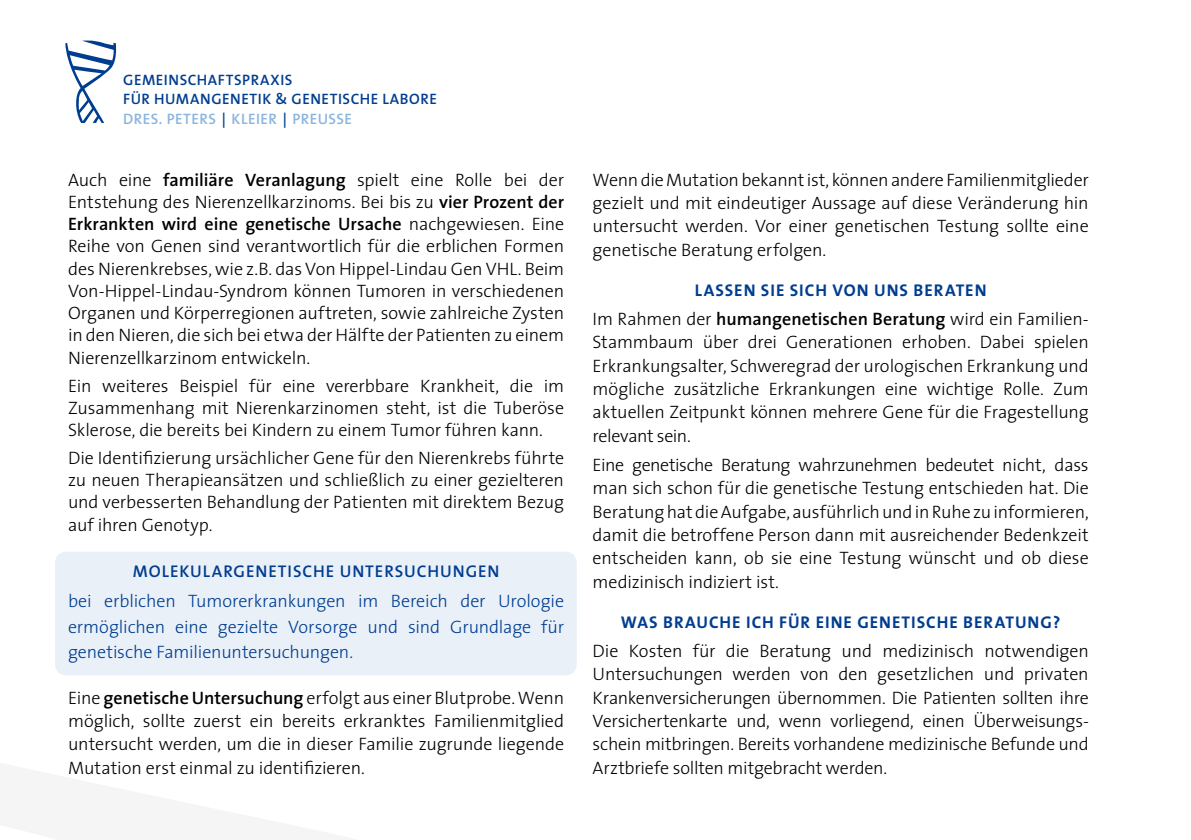
<style>
.page{position:relative;width:1191px;height:840px;background:#fff}
.page>*{position:absolute;margin:0;border:0;box-sizing:border-box;transform-origin:0 0}
.t1{font:300 18px/23.4px "The Sans";letter-spacing:-.01em;color:#000;text-align:justify}
.t2{font:300 18px/25.2px "The Sans";letter-spacing:-.01em;color:#003d90;text-align:justify}
.t3{font:700 17px "The Sans";letter-spacing:.06em;color:#003d90}
.t4{font:600 17px "The Sans";letter-spacing:.055em;color:#003d90}
.t5{font:600 15.2px/19.6px "The Sans";letter-spacing:.035em;color:#003d90}
.s1{color:#8ab5dd}
.s2{font-weight:600}
</style>
<div class="page">
<div style="left:55px;top:551px;width:522px;height:124px;background:#eaf0f8;border-radius:11px"></div>
<svg style="left:65px;top:40px;width:52px;height:83px"></svg>
<p class="t5" style="left:123px;top:69px;width:315px">GEMEINSCHAFTSPRAXIS<br>FÜR HUMANGENETIK &amp; GENETISCHE LABORE<br><span class="s1">DRES. PETERS</span> | <span class="s1">KLEIER</span> | <span class="s1">PREUSSE</span></p>
<p class="t1" style="left:68px;top:168px;width:498px;line-height:22.2px">Auch eine <span class="s2">familiäre Veranlagung</span> spielt eine Rolle bei der Entstehung des Nierenzellkarzinoms. Bei bis zu <span class="s2">vier Prozent der Erkrankten wird eine genetische Ursache</span> nachgewiesen. Eine Reihe von Genen sind verantwortlich für die erblichen Formen des Nierenkrebses, wie z.B. das Von Hippel-Lindau Gen VHL. Beim Von-Hippel-Lindau-Syndrom können Tumoren in verschiedenen Organen und Körperregionen auftreten, sowie zahlreiche Zysten in den Nieren, die sich bei etwa der Hälfte der Patienten zu einem Nierenzellkarzinom entwickeln.</p>
<p class="t1" style="left:68px;top:373px;width:497px;line-height:22.2px">Ein weiteres Beispiel für eine vererbbare Krankheit, die im Zusammenhang mit Nierenkarzinomen steht, ist die Tuberöse Sklerose, die bereits bei Kindern zu einem Tumor führen kann.</p>
<p class="t1" style="left:68px;top:446px;width:498px;line-height:22.2px">Die Identifizierung ursächlicher Gene für den Nierenkrebs führte zu neuen Therapieansätzen und schließlich zu einer gezielteren und verbesserten Behandlung der Patienten mit direktem Bezug auf ihren Genotyp.</p>
<p class="t4" style="left:133px;top:556px;width:368px">MOLEKULARGENETISCHE UNTERSUCHUNGEN</p>
<p class="t2" style="left:68px;top:588px;width:497px">bei erblichen Tumorerkrankungen im Bereich der Urologie ermöglichen eine gezielte Vorsorge und sind Grundlage für genetische Familienuntersuchungen.</p>
<p class="t1" style="left:68px;top:685px;width:498px">Eine <span class="s2">genetische Untersuchung</span> erfolgt aus einer Blutprobe. Wenn möglich, sollte zuerst ein bereits erkranktes Familienmitglied untersucht werden, um die in dieser Familie zugrunde liegende Mutation erst einmal zu identifizieren.</p>
<p class="t1" style="left:592px;top:167px;width:498px">Wenn die Mutation bekannt ist, können andere Familienmitglieder gezielt und mit eindeutiger Aussage auf diese Veränderung hin untersucht werden. Vor einer genetischen Testung sollte eine genetische Beratung erfolgen.</p>
<p class="t3" style="left:695px;top:276px;width:293px">LASSEN SIE SICH VON UNS BERATEN</p>
<p class="t1" style="left:592px;top:306px;width:498px">Im Rahmen der <span class="s2">humangenetischen Beratung</span> wird ein Familien-Stammbaum über drei Generationen erhoben. Dabei spielen Erkrankungsalter, Schweregrad der urologischen Erkrankung und mögliche zusätzliche Erkrankungen eine wichtige Rolle. Zum aktuellen Zeitpunkt können mehrere Gene für die Fragestellung relevant sein.</p>
<p class="t1" style="left:592px;top:452px;width:498px">Eine genetische Beratung wahrzunehmen bedeutet nicht, dass man sich schon für die genetische Testung entschieden hat. Die Beratung hat die Aufgabe, ausführlich und in Ruhe zu informieren, damit die betroffene Person dann mit ausreichender Bedenkzeit entscheiden kann, ob sie eine Testung wünscht und ob diese medizinisch indiziert ist.</p>
<p class="t3" style="left:621px;top:607px;width:441px">WAS BRAUCHE ICH FÜR EINE GENETISCHE BERATUNG?</p>
<p class="t1" style="left:592px;top:638px;width:498px">Die Kosten für die Beratung und medizinisch notwendigen Untersuchungen werden von den gesetzlichen und privaten Krankenversicherungen übernommen. Die Patienten sollten ihre Versichertenkarte und, wenn vorliegend, einen Überweisungs&shy;schein mitbringen. Bereits vorhandene medizinische Befunde und Arztbriefe sollten mitgebracht werden.</p>
</div>
